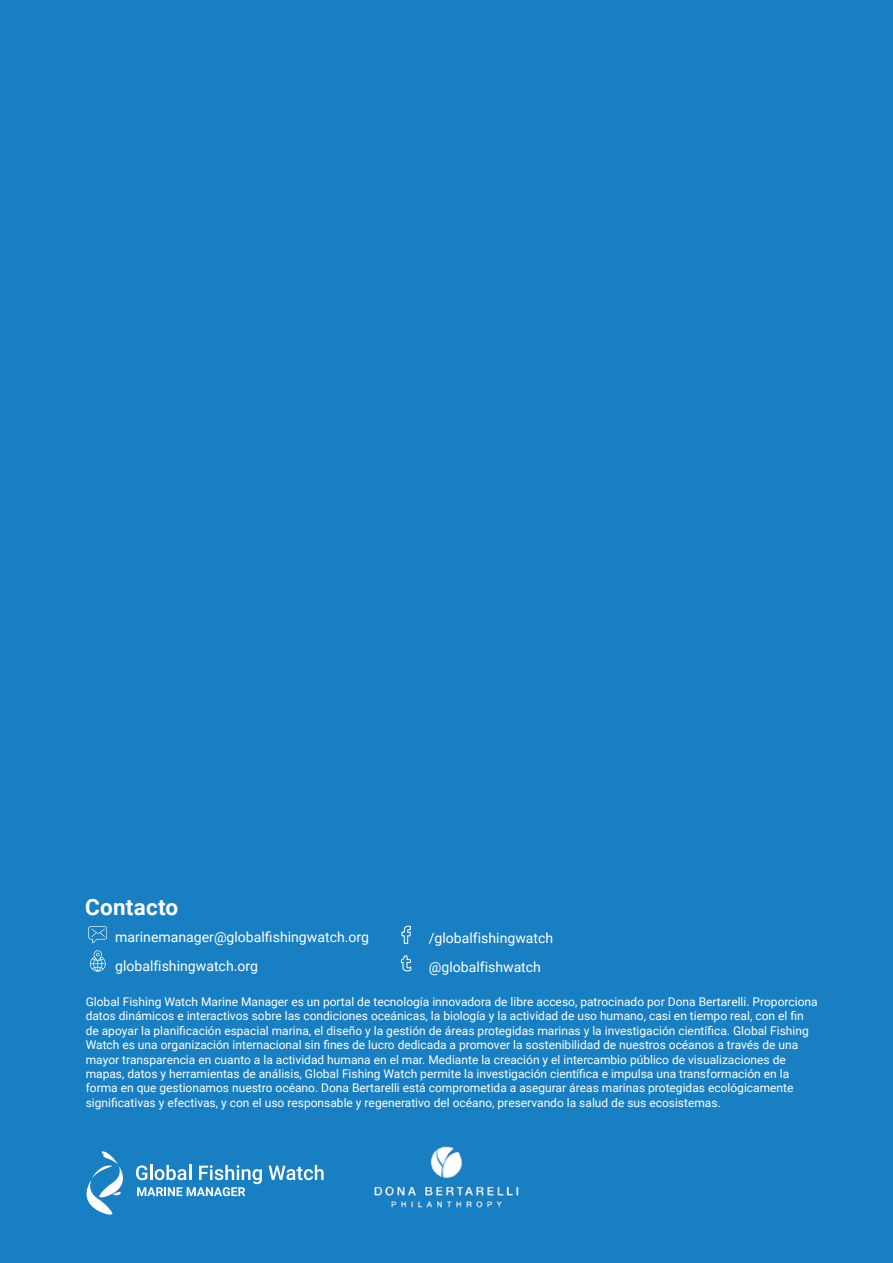
<style>
.page{position:relative;width:893px;height:1263px;background:#187fc3}
.page>*{position:absolute;margin:0;border:0;box-sizing:border-box;transform-origin:0 0}
.t1{font:700 22.5px "Roboto";letter-spacing:.01em;color:#fff}
.t2{font:14.1px/28.8px "Roboto";color:#fff}
.t3{font:12px/14.4px "Roboto";color:#fff}
</style>
<div class="page">
<img style="left:375px;top:1146px;width:144px;height:62px">
<svg style="left:136px;top:1165px;width:126px;height:31px"></svg>
<svg style="left:269px;top:1165px;width:55px;height:15px"></svg>
<svg style="left:86px;top:1151px;width:37px;height:64px"></svg>
<svg style="left:90px;top:950px;width:16px;height:22px"></svg>
<svg style="left:88px;top:926px;width:19px;height:17px"></svg>
<svg style="left:401px;top:955px;width:10px;height:16px"></svg>
<svg style="left:401px;top:925px;width:10px;height:19px"></svg>
<h1 class="t1" style="left:85px;top:892px;width:94px">Contacto</h1>
<p class="t2" style="left:115px;top:922px;width:256px">marinemanager@globalfishingwatch.org</p>
<p class="t2" style="left:115px;top:951px;width:144px">globalfishingwatch.org</p>
<p class="t2" style="left:429px;top:923px;width:126px">/globalfishingwatch @globalfishwatch</p>
<p class="t3" style="left:86px;top:994px;width:733px">Global Fishing Watch Marine Manager es un portal de tecnología innovadora de libre acceso, patrocinado por Dona Bertarelli. Proporciona datos dinámicos e interactivos sobre las condiciones oceánicas, la biología y la actividad de uso humano, casi en tiempo real, con el fin de apoyar la planificación espacial marina, el diseño y la gestión de áreas protegidas marinas y la investigación científica. Global Fishing Watch es una organización internacional sin fines de lucro dedicada a promover la sostenibilidad de nuestros océanos a través de una mayor transparencia en cuanto a la actividad humana en el mar. Mediante la creación y el intercambio público de visualizaciones de mapas, datos y herramientas de análisis, Global Fishing Watch permite la investigación científica e impulsa una transformación en la forma en que gestionamos nuestro océano. Dona Bertarelli está comprometida a asegurar áreas marinas protegidas ecológicamente significativas y efectivas, y con el uso responsable y regenerativo del océano, preservando la salud de sus ecosistemas.</p>
</div>
